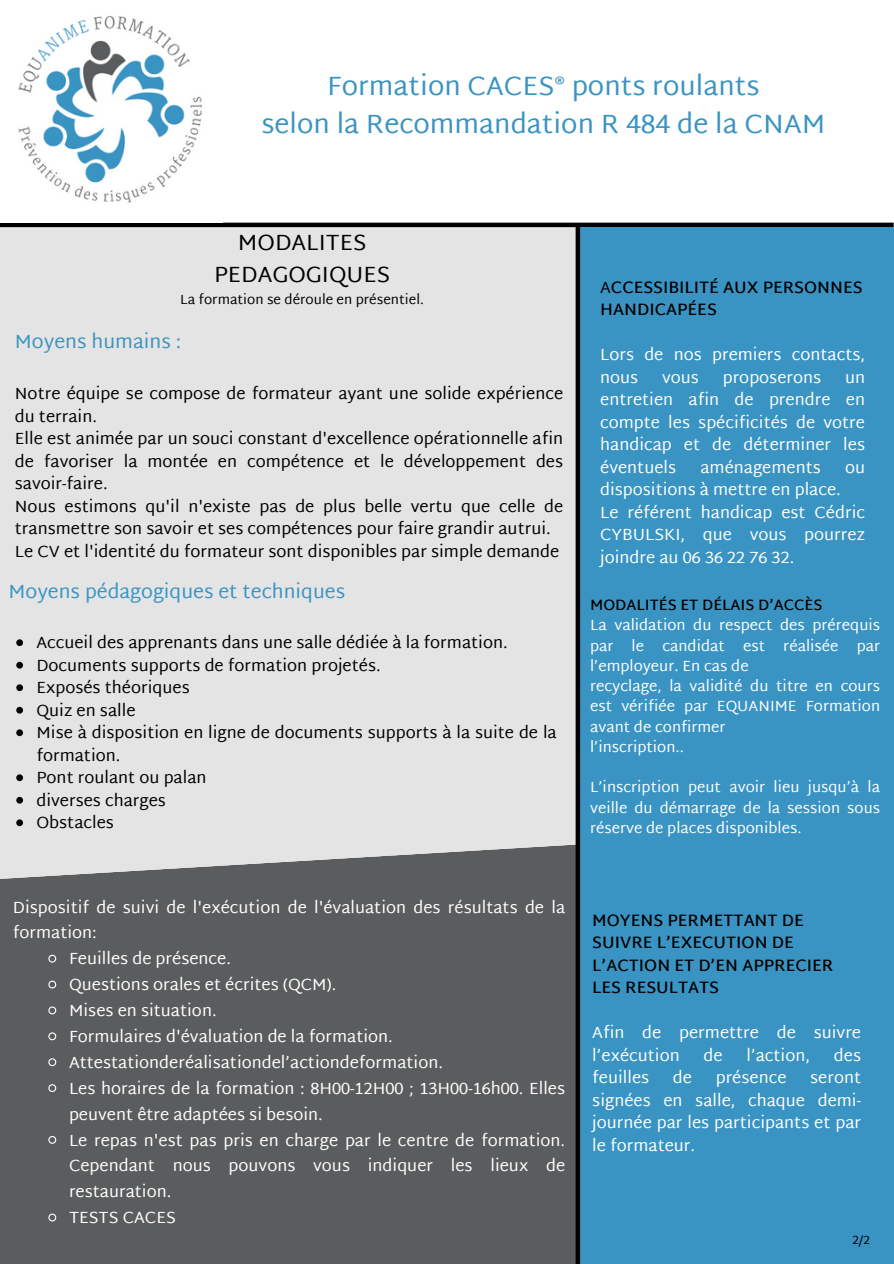
<style>
.page{position:relative;width:894px;height:1264px;background:#fff}
.page>*{position:absolute;margin:0;border:0;box-sizing:border-box;transform-origin:0 0}
.t1{font:27px/37.2px "Martel Sans";color:#3a94c3;text-align:center}
.t2{font:22.5px/31.5px "Martel Sans";color:#000;text-align:center}
.t3{font:19.5px "Martel Sans";color:#3a94c3}
.t4{font:16.5px/22.5px "Martel Sans";color:#fff}
.t5{font:16.5px/22.5px "Martel Sans";color:#000}
.t6{font:600 16.5px/22.5px "Martel Sans";color:#000}
.t7{font:15px/20.2px "Martel Sans";color:#fff}
.t8{font:13.5px "Martel Sans";color:#000}
.t9{font:12px "Martel Sans";color:#000}
.s1{font-weight:400}
.s2{font-weight:600;color:#000}
</style>
<div class="page">
<div style="left:0;top:227px;width:575px;height:1035px;background:#e4e4e4"></div>
<div style="left:0;top:845px;width:575px;height:418px;background:#5b5c5d"></div>
<hr style="left:0;top:223px;width:893px;height:4px;background:#000">
<img style="left:18px;top:16px;width:184px;height:187px">
<div style="left:577px;top:227px;width:315px;height:1036px;background:#3a94c3"></div>
<div style="left:575px;top:225px;width:5px;height:1038px;background:#000"></div>
<svg style="left:48px;top:953px;width:9px;height:10px"></svg>
<svg style="left:48px;top:979px;width:9px;height:10px"></svg>
<svg style="left:48px;top:1005px;width:9px;height:10px"></svg>
<svg style="left:48px;top:1031px;width:9px;height:10px"></svg>
<svg style="left:48px;top:1057px;width:9px;height:9px"></svg>
<svg style="left:48px;top:1083px;width:9px;height:9px"></svg>
<svg style="left:48px;top:1135px;width:9px;height:9px"></svg>
<svg style="left:48px;top:1212px;width:9px;height:10px"></svg>
<svg style="left:16px;top:639px;width:7px;height:7px"></svg>
<svg style="left:16px;top:662px;width:7px;height:6px"></svg>
<svg style="left:16px;top:684px;width:7px;height:7px"></svg>
<svg style="left:16px;top:707px;width:7px;height:6px"></svg>
<svg style="left:16px;top:729px;width:7px;height:7px"></svg>
<svg style="left:16px;top:774px;width:7px;height:7px"></svg>
<svg style="left:16px;top:797px;width:7px;height:6px"></svg>
<svg style="left:16px;top:819px;width:7px;height:7px"></svg>
<h6 class="t1" style="left:261px;top:67px;width:565px">Formation CACES® ponts roulants<br>selon la Recommandation R 484 de la CNAM</h6>
<h1 class="t2" style="left:214px;top:226px;width:177px">MODALITES<br>PEDAGOGIQUES</h1>
<h1 class="t8" style="left:180px;top:291px;width:245px">La formation se déroule en présentiel.</h1>
<p class="t3" style="left:15px;top:330px;width:168px">Moyens humains :</p>
<h4 class="t5" style="left:15px;top:382px;width:549px">Notre équipe se compose de formateur ayant une solide expérience du terrain.<br>Elle est animée par un souci constant d'excellence opérationnelle afin de favoriser la montée en compétence et le développement des savoir-faire.<br>Nous estimons qu'il n'existe pas de plus belle vertu que celle de transmettre son savoir et ses compétences pour faire grandir autrui.<br>Le CV et l'identité du formateur sont disponibles par simple demande</h4>
<h5 class="t3" style="left:8px;top:579px;width:338px">Moyens pédagogiques et techniques</h5>
<h5 class="t5" style="left:36px;top:631px;width:472px">Accueil des apprenants dans une salle dédiée à la formation.</h5>
<h5 class="t5" style="left:36px;top:654px;width:345px">Documents supports de formation projetés.</h5>
<h3 class="t5" style="left:36px;top:676px;width:155px">Exposés théoriques</h3>
<h5 class="t5" style="left:36px;top:699px;width:100px">Quiz en salle</h5>
<p class="t5" style="left:36px;top:721px;width:521px">Mise à disposition en ligne de documents supports à la suite de la formation.</p>
<h5 class="t5" style="left:36px;top:766px;width:171px">Pont roulant ou palan</h5>
<p class="t5" style="left:36px;top:789px;width:131px">diverses charges</p>
<p class="t5" style="left:36px;top:811px;width:79px">Obstacles</p>
<h5 class="t4" style="left:13px;top:893px;width:553px;line-height:25.8px">Dispositif de suivi de l'exécution de l'évaluation des résultats de la formation:</h5>
<h2 class="t4" style="left:69px;top:947px;width:163px">Feuilles de présence.</h2>
<p class="t4" style="left:69px;top:973px;width:269px">Questions orales et écrites (QCM).</p>
<p class="t4" style="left:69px;top:999px;width:149px">Mises en situation.</p>
<p class="t4" style="left:69px;top:1025px;width:325px">Formulaires d'évaluation de la formation.</p>
<p class="t4" style="left:69px;top:1050px;width:375px">Attestationderéalisationdel’actiondeformation.</p>
<p class="t4" style="left:69px;top:1075px;width:497px;line-height:25.8px">Les horaires de la formation : 8H00-12H00 ; 13H00-16h00. Elles peuvent être adaptées si besoin.</p>
<p class="t4" style="left:69px;top:1126px;width:497px;line-height:25.8px;text-align:justify">Le repas n'est pas pris en charge par le centre de formation.<br>Cependant nous pouvons vous indiquer les lieux de restauration.</p>
<p class="t4" style="left:69px;top:1206px;width:108px">TESTS CACES</p>
<p class="t6" style="left:600px;top:276px;width:264px"><span class="s1">A</span>CCESSIBILITÉ AUX PERSONNES<br>HANDICAPÉES</p>
<p class="t4" style="left:600px;top:343px;width:266px">Lors de nos premiers contacts, nous</p>
<p class="t4" style="left:600px;top:366px;width:266px;text-align:justify;text-indent:245px">un entretien afin de prendre en compte les spécificités de votre handicap et de déterminer les éventuels</p>
<p class="t4" style="left:662px;top:366px;width:38px">vous</p>
<p class="t4" style="left:722px;top:366px;width:100px">proposerons</p>
<p class="t4" style="left:700px;top:456px;width:122px">aménagements</p>
<p class="t4" style="left:844px;top:456px;width:22px">ou</p>
<p class="t4" style="left:600px;top:478px;width:266px">dispositions à mettre en place.<br>Le référent handicap est Cédric<br>CYBULSKI, que vous pourrez joindre au 06 36 22 76 32.</p>
<p class="t7" style="left:590px;top:594px;width:291px"><span class="s2">MODALITÉS ET DÉLAIS D’ACCÈS<br></span>La validation du respect des prérequis par le candidat est réalisée par l’employeur. En cas de<br>recyclage, la validité du titre en cours est vérifiée par EQUANIME Formation avant de confirmer<br>l’inscription..</p>
<p class="t7" style="left:590px;top:777px;width:291px;text-align:justify">L’inscription peut avoir lieu jusqu’à la veille du démarrage de la session sous réserve de places disponibles.</p>
<p class="t6" style="left:592px;top:908px;width:242px">MOYENS PERMETTANT DE<br>SUIVRE L’EXECUTION DE<br>L’ACTION ET D’EN APPRECIER<br>LES RESULTATS</p>
<p class="t4" style="left:592px;top:1021px;width:270px">Afin de permettre de suivre l’exécution</p>
<p class="t4" style="left:703px;top:1043px;width:21px">de</p>
<p class="t4" style="left:746px;top:1043px;width:65px">l’action,</p>
<p class="t4" style="left:833px;top:1043px;width:29px">des</p>
<p class="t4" style="left:592px;top:1066px;width:58px">feuilles</p>
<p class="t4" style="left:672px;top:1066px;width:21px">de</p>
<p class="t4" style="left:715px;top:1066px;width:72px">présence</p>
<p class="t4" style="left:592px;top:1066px;width:270px;text-align:justify;text-indent:218px">seront signées en salle, chaque demi&shy;journée par les participants et par le formateur.</p>
<h2 class="t9" style="left:852px;top:1232px;width:19px">2/2</h2>
</div>
